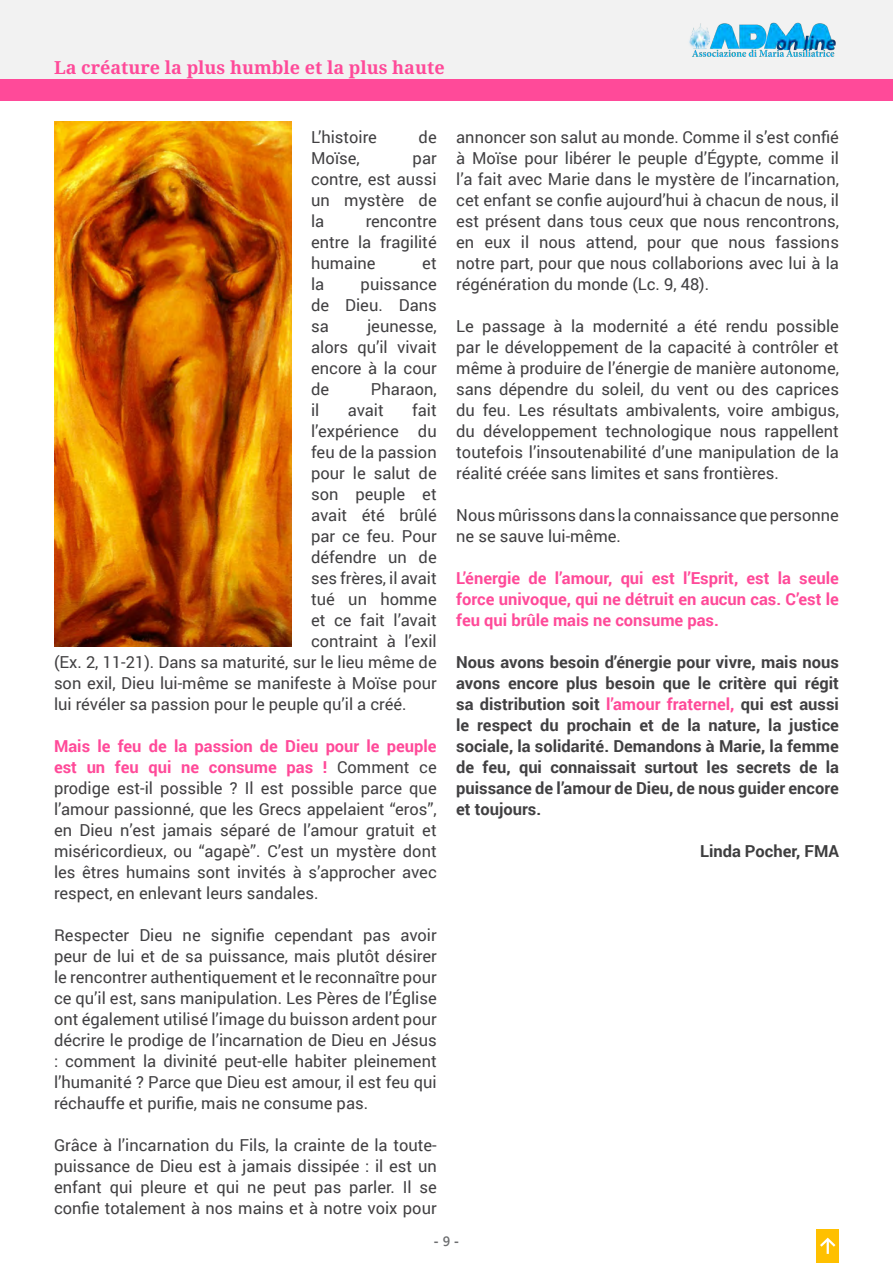
<style>
.page{position:relative;width:893px;height:1263px;background:#fff}
.page>*{position:absolute;margin:0;border:0;box-sizing:border-box;transform-origin:0 0}
.t1{font:700 18px "Noto Serif";color:#ff4a99}
.t2{font:16.5px/21px "Roboto";color:#414042;text-align:justify}
.t3{font:700 16.5px/21px "Roboto";color:#414042;text-align:justify}
.t4{font:700 16.5px/21px "Roboto";color:#ff4a99;text-align:justify}
.t5{font:700 16.5px "Roboto";color:#3e3e3f}
.t6{font:700 13.5px "Segoe UI";color:#6d6e70}
.s1{font-weight:700;color:#ff4a99}
.s2{color:#ff4a99}
.s3{font-weight:600}
</style>
<div class="page">
<div style="left:0;top:0;width:893px;height:80px;background:#f2f2f2"></div>
<img style="left:689px;top:22px;width:147px;height:35px">
<div style="left:816px;top:1229px;width:23px;height:34px;background:#ffc000"></div>
<svg style="left:820px;top:1237px;width:16px;height:17px"></svg>
<div style="left:0;top:80px;width:893px;height:20px;background:#ff4a99"></div>
<img style="left:54px;top:122px;width:238px;height:525px">
<p class="t1" style="left:54px;top:54px;width:392px">La créature la plus humble et la plus haute</p>
<p class="t2" style="left:311px;top:126px;width:67px">L’histoire</p>
<p class="t2" style="left:419px;top:126px;width:20px">de</p>
<p class="t2" style="left:311px;top:147px;width:50px">Moïse,</p>
<p class="t2" style="left:311px;top:147px;width:127px;text-indent:101px">par contre, est aussi un mystère de la</p>
<p class="t2" style="left:311px;top:210px;width:127px;text-indent:55px">rencontre entre la fragilité humaine</p>
<p class="t2" style="left:422px;top:252px;width:16px">et</p>
<p class="t2" style="left:311px;top:273px;width:127px;text-indent:49px">puissance de Dieu. Dans sa</p>
<p class="t2" style="left:311px;top:273px;width:15px">la</p>
<p class="t2" style="left:311px;top:315px;width:127px;text-indent:56px">jeunesse, alors qu’il vivait encore à la cour de</p>
<p class="t2" style="left:371px;top:378px;width:67px">Pharaon,</p>
<p class="t2" style="left:311px;top:399px;width:10px">il</p>
<p class="t2" style="left:348px;top:399px;width:38px">avait</p>
<p class="t2" style="left:412px;top:399px;width:26px">fait</p>
<p class="t2" style="left:311px;top:420px;width:127px">l’expérience du</p>
<p class="t2" style="left:311px;top:441px;width:127px">feu de la passion</p>
<p class="t2" style="left:311px;top:462px;width:127px">pour le salut de</p>
<p class="t2" style="left:311px;top:483px;width:127px">son peuple et</p>
<p class="t2" style="left:311px;top:504px;width:127px">avait été brûlé</p>
<p class="t2" style="left:311px;top:525px;width:127px">par ce feu. Pour</p>
<p class="t2" style="left:311px;top:546px;width:127px">défendre un de</p>
<p class="t2" style="left:311px;top:567px;width:127px">ses frères, il avait</p>
<p class="t2" style="left:311px;top:588px;width:127px">tué un homme</p>
<p class="t2" style="left:311px;top:609px;width:127px">et ce fait l’avait</p>
<p class="t2" style="left:311px;top:630px;width:127px">contraint à l’exil</p>
<p class="t2" style="left:54px;top:651px;width:384px">(Ex. 2, 11-21). Dans sa maturité, sur le lieu même de</p>
<p class="t2" style="left:54px;top:672px;width:384px">son exil, Dieu lui-même se manifeste à Moïse pour</p>
<p class="t2" style="left:54px;top:693px;width:354px">lui révéler sa passion pour le peuple qu’il a créé.</p>
<p class="t2" style="left:54px;top:735px;width:384px"><span class="s1">Mais le feu de la passion de Dieu pour le peuple est un feu qui ne consume pas !</span> Comment ce prodige est-il possible ? Il est possible parce que l’amour passionné, que les Grecs appelaient “eros”, en Dieu n’est jamais séparé de l’amour gratuit et miséricordieux, ou “agapè”. C’est un mystère dont les êtres humains sont invités à s’approcher avec respect, en enlevant leurs sandales.</p>
<p class="t2" style="left:54px;top:924px;width:384px">Respecter Dieu ne signifie cependant pas avoir peur de lui et de sa puissance, mais plutôt désirer le rencontrer authentiquement et le reconnaître pour ce qu’il est, sans manipulation. Les Pères de l’Église ont également utilisé l’image du buisson ardent pour décrire le prodige de l’incarnation de Dieu en Jésus : comment la divinité peut-elle habiter pleinement l’humanité ? Parce que Dieu est amour, il est feu qui réchauffe et purifie, mais ne consume pas.</p>
<p class="t2" style="left:54px;top:1134px;width:384px">Grâce à l’incarnation du Fils, la crainte de la toute&shy;puissance de Dieu est à jamais dissipée : il est un enfant qui pleure et qui ne peut pas parler. Il se confie totalement à nos mains et à notre voix pour</p>
<p class="t2" style="left:456px;top:126px;width:384px">annoncer son salut au monde. Comme il s’est confié à Moïse pour libérer le peuple d’Égypte, comme il l’a fait avec Marie dans le mystère de l’incarnation, cet enfant se confie aujourd’hui à chacun de nous, il est présent dans tous ceux que nous rencontrons, en eux il nous attend, pour que nous fassions notre part, pour que nous collaborions avec lui à la régénération du monde (Lc. 9, 48).</p>
<p class="t2" style="left:456px;top:315px;width:384px">Le passage à la modernité a été rendu possible par le développement de la capacité à contrôler et même à produire de l’énergie de manière autonome, sans dépendre du soleil, du vent ou des caprices du feu. Les résultats ambivalents, voire ambigus, du développement technologique nous rappellent toutefois l’insoutenabilité d’une manipulation de la réalité créée sans limites et sans frontières.</p>
<p class="t2" style="left:456px;top:504px;width:384px">Nous mûrissons dans la connaissance que personne ne se sauve lui-même.</p>
<p class="t4" style="left:456px;top:567px;width:384px">L’énergie de l’amour, qui est l’Esprit, est la seule force univoque, qui ne détruit en aucun cas. C’est le feu qui brûle mais ne consume pas.</p>
<p class="t3" style="left:456px;top:651px;width:384px">Nous avons besoin d’énergie pour vivre, mais nous avons encore plus besoin que le critère qui régit sa distribution soit <span class="s2">l’amour fraternel,</span> qui est aussi le respect du prochain et de la nature, la justice sociale, la solidarité. Demandons à Marie, la femme de feu, qui connaissait surtout les secrets de la puissance de l’amour de Dieu, de nous guider encore et toujours.</p>
<p class="t5" style="left:700px;top:839px;width:140px">Linda Pocher, FMA</p>
<p class="t6" style="left:434px;top:1229px;width:27px">- <span class="s3">9</span> -</p>
</div>
